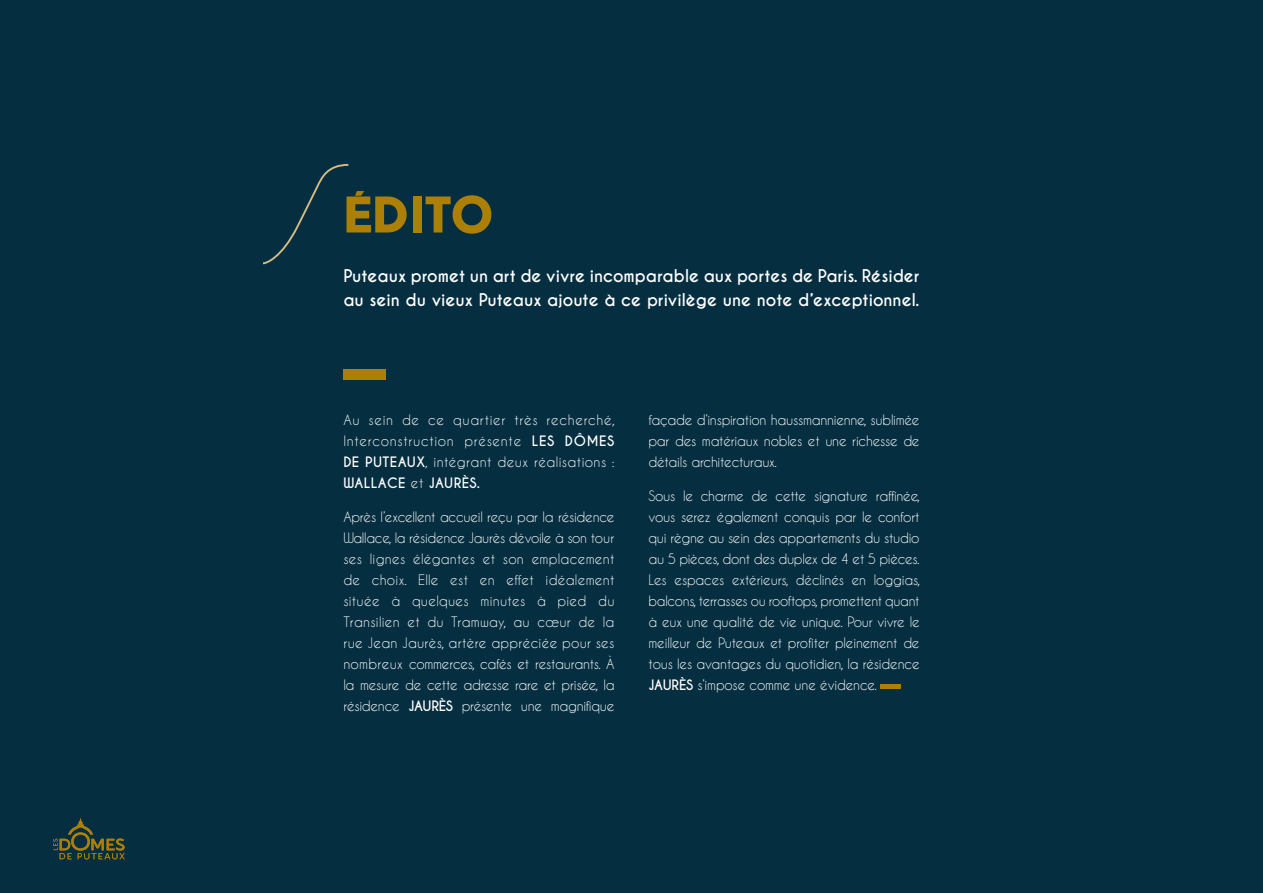
<style>
.page{position:relative;width:1263px;height:893px;background:#052e40}
.page>*{position:absolute;margin:0;border:0;box-sizing:border-box;transform-origin:0 0}
.t1{font:60px "Acier Text Solid";color:#ac8007}
.t2{font:700 16.5px/24px "Caviar Dreams";color:#fff}
.t3{font:13.5px/21px "Caviar Dreams";letter-spacing:-.01em;color:#fff;text-align:justify}
.s1{font-weight:700}
</style>
<div class="page">
<div style="left:881px;top:684px;width:20px;height:5px;background:#ac8007"></div>
<svg style="left:263px;top:163px;width:86px;height:102px"></svg>
<div style="left:343px;top:369px;width:43px;height:11px;background:#ac8007"></div>
<svg style="left:53px;top:818px;width:72px;height:41px"></svg>
<h1 class="t1" style="left:344px;top:190px;width:152px">édito</h1>
<p class="t2" style="left:343px;top:265px;width:578px">Puteaux promet un art de vivre incomparable aux portes de Paris. Résider au sein du vieux Puteaux ajoute à ce privilège une note d’exceptionnel.</p>
<p class="t3" style="left:343px;top:410px;width:273px">Au sein de ce quartier très recherché, Interconstruction présente <span class="s1">LES DÔMES DE PUTEAUX</span>, intégrant deux réalisations :<br><span class="s1">WALLACE</span> et <span class="s1">JAURÈS.</span></p>
<p class="t3" style="left:343px;top:507px;width:273px">Après l’excellent accueil reçu par la résidence Wallace, la résidence Jaurès dévoile à son tour ses lignes élégantes et son emplacement de choix. Elle est en effet idéalement située à quelques minutes à pied du Transilien et du Tramway, au cœur de la rue Jean Jaurès, artère appréciée pour ses nombreux commerces, cafés et restaurants. À la mesure de cette adresse rare et prisée, la résidence <span class="s1">JAURÈS</span> présente une magnifique</p>
<p class="t3" style="left:648px;top:410px;width:273px">façade d’inspiration haussmannienne, sublimée par des matériaux nobles et une richesse de détails architecturaux.</p>
<p class="t3" style="left:648px;top:486px;width:273px">Sous le charme de cette signature raffinée, vous serez également conquis par le confort qui règne au sein des appartements du studio au 5 pièces, dont des duplex de 4 et 5 pièces.<br>Les espaces extérieurs, déclinés en loggias, balcons, terrasses ou rooftops, promettent quant à eux une qualité de vie unique. Pour vivre le meilleur de Puteaux et profiter pleinement de tous les avantages du quotidien, la résidence <span class="s1">JAURÈS</span> s’impose comme une évidence.</p>
</div>
